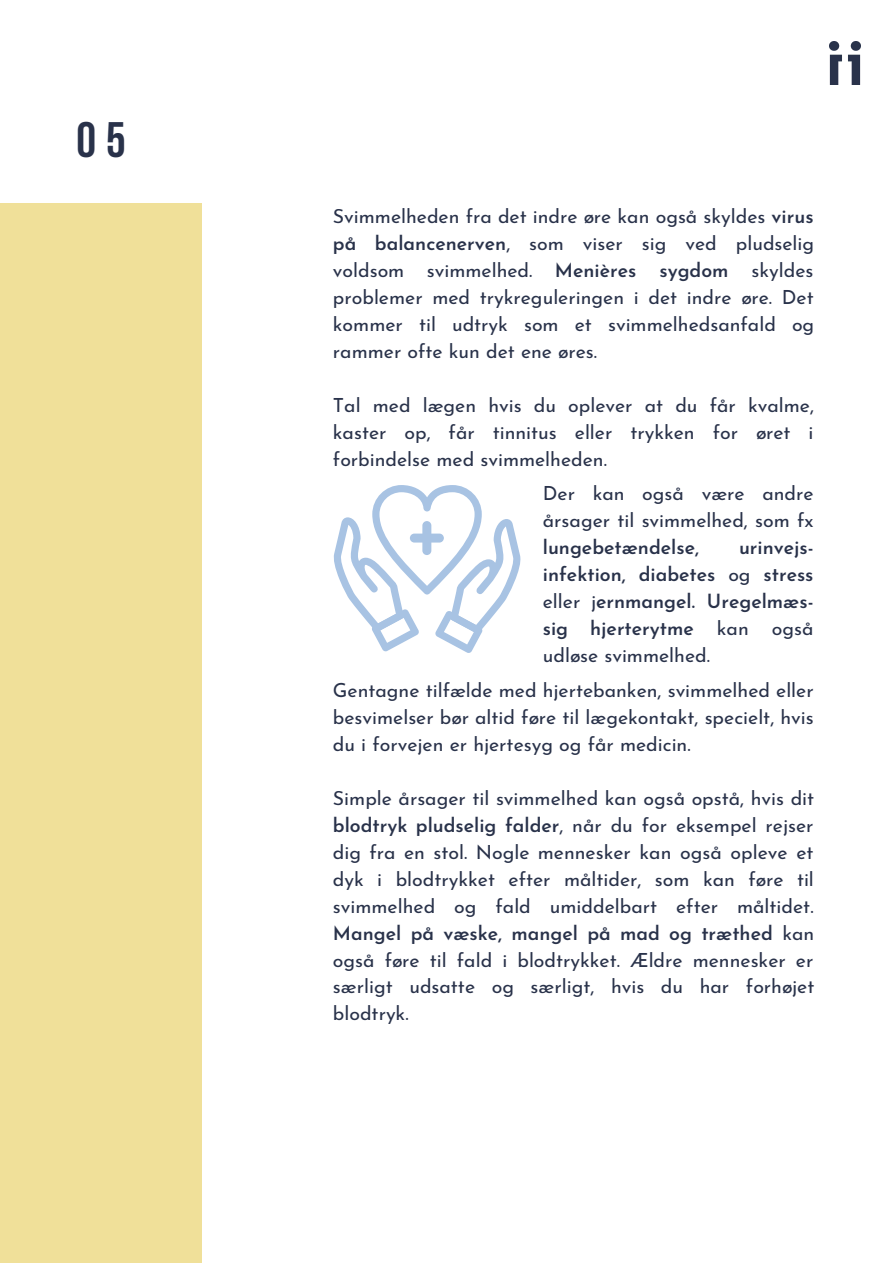
<style>
.page{position:relative;width:893px;height:1264px;background:#fff}
.page>*{position:absolute;margin:0;border:0;box-sizing:border-box;transform-origin:0 0}
.t1{font:700 49.65px "Bebas Neue";color:#29324a}
.t2{font:19.5px/27px "Josefin Sans";color:#29324a;text-align:justify}
.t3{font:600 19.5px/27px "Josefin Sans";color:#29324a;text-align:justify}
.s1{font-weight:600}
.s2{font-weight:400}
</style>
<div class="page">
<div style="left:0;top:203px;width:201px;height:1059px;background:#f0e099"></div>
<img style="left:829px;top:41px;width:31px;height:43px">
<svg style="left:333px;top:485px;width:188px;height:168px"></svg>
<h1 class="t1" style="left:76px;top:120px;width:51px">05</h1>
<p class="t2" style="left:333px;top:204px;width:483px">Svimmelheden fra det indre øre kan også skyldes <span class="s1">virus på balancenerven</span>, som viser sig ved pludselig voldsom svimmelhed. <span class="s1">Menières sygdom</span> skyldes problemer med trykreguleringen i det indre øre. Det kommer til udtryk som et svimmelhedsanfald og rammer ofte kun det ene øres.</p>
<p class="t2" style="left:333px;top:393px;width:482px">Tal med lægen hvis du oplever at du får kvalme, kaster op, får tinnitus eller trykken for øret i forbindelse med svimmelheden.</p>
<p class="t2" style="left:542px;top:481px;width:272px">Der kan også være andre årsager til svimmelhed, som fx <span class="s1">lungebetændelse,</span></p>
<p class="t3" style="left:542px;top:535px;width:272px;text-indent:196px">urinvejs&shy;infektion, diabetes <span class="s2">og</span> stress <span class="s2">eller j</span>ernmangel. Uregelmæs&shy;sig hjerterytme <span class="s2">kan også udløse svimmelhed.</span></p>
<p class="t2" style="left:333px;top:678px;width:482px">Gentagne tilfælde med hjertebanken, svimmelhed eller besvimelser bør altid føre til lægekontakt, specielt, hvis du i forvejen er hjertesyg og får medicin.</p>
<p class="t2" style="left:333px;top:786px;width:483px">Simple årsager til svimmelhed kan også opstå, hvis dit <span class="s1">blodtryk pludselig falder</span>, når du for eksempel rejser dig fra en stol. Nogle mennesker kan også opleve et dyk i blodtrykket efter måltider, som kan føre til svimmelhed og fald umiddelbart efter måltidet.<br><span class="s1">Mangel på væske, mangel på mad og træthed</span> kan også føre til fald i blodtrykket. Ældre mennesker er særligt udsatte og særligt, hvis du har forhøjet blodtryk.</p>
</div>
